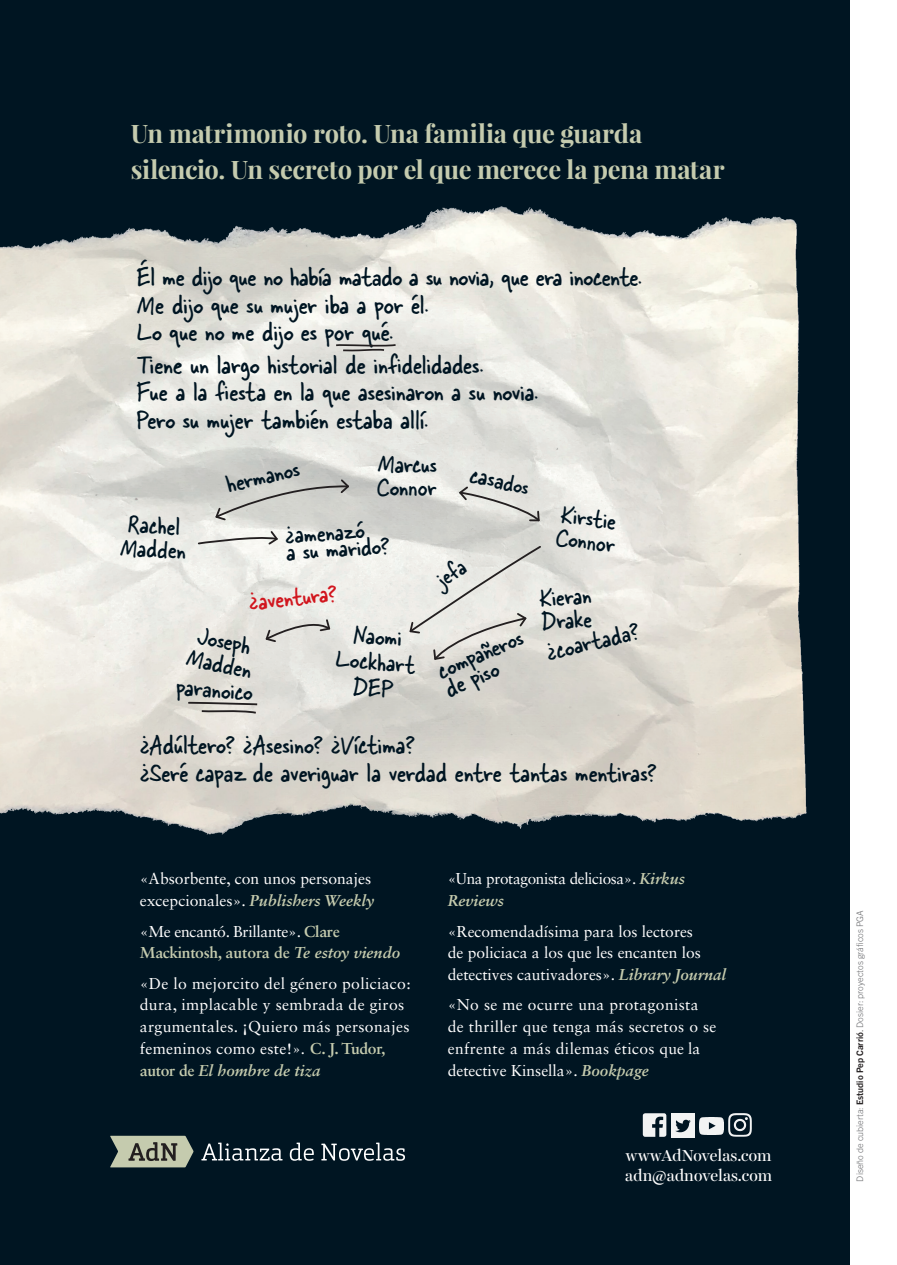
<style>
.page{position:relative;width:897px;height:1265px;background:#fff}
.page>*{position:absolute;margin:0;border:0;box-sizing:border-box;transform-origin:0 0}
.Txt_4a{font:29.25px/27.5px "Skippy Sharp";letter-spacing:-.005em;color:#001522}
.Txt_4a-2{font:27.9px/23.2px "Skippy Sharp";color:#001522}
.Txt_4a-3{font:27.9px "Skippy Sharp";color:#d1161e}
.Txt_4a-4{font:26.1px "Skippy Sharp";color:#001522}
.destacados_4as{font:700 25.5px/36.2px "Playfair Display";letter-spacing:-.01em;color:#c5cbae}
.t1{font:16.05px "Harriet Display";letter-spacing:-.005em;color:#fff}
.txts_Citas{font:15.75px/21.8px "Sabon LT Std";letter-spacing:.02em;color:#fff}
.txts_Citas-2{font:15.75px/21.8px "Sabon LT Std";color:#fff}
.txts_Citas-3{font:700 15.75px/21.8px "Sabon LT Std";letter-spacing:-.02em;color:#c5cbae}
.txts_Citas-4{font:15.75px/21.8px "Sabon LT Std";letter-spacing:-.02em;color:#fff}
.t2{font:300 9px "Trade Gothic Next LT Pro";color:#6c6d70}
.s1{font-size:25.8px}
.s2{font-weight:700;font-style:italic;color:#c5cbae}
.s3{font-weight:400;color:#fff}
.s4{font-style:italic}
.s5{font-weight:700;color:#c5cbae}
.s6{font-weight:700;color:#231f20}
.s7{color:#231f20}
</style>
<div class="page">
<div style="left:0;top:0;width:849px;height:1264px;background:#001522"></div>
<img style="left:0;top:206px;width:807px;height:629px">
<svg style="left:334px;top:343px;width:63px;height:9px"></svg>
<svg style="left:214px;top:477px;width:137px;height:45px;background:#c7c8c3"></svg>
<svg style="left:408px;top:544px;width:134px;height:117px;background:#dfded9"></svg>
<svg style="left:264px;top:616px;width:68px;height:27px;background:#d0cfcb"></svg>
<svg style="left:197px;top:529px;width:82px;height:17px"></svg>
<svg style="left:184px;top:701px;width:75px;height:14px"></svg>
<svg style="left:457px;top:485px;width:84px;height:38px;background:#d3d3ce"></svg>
<img style="left:642px;top:1113px;width:24px;height:23px">
<img style="left:699px;top:1117px;width:24px;height:17px">
<img style="left:728px;top:1113px;width:23px;height:23px">
<img style="left:671px;top:1113px;width:24px;height:24px">
<svg style="left:201px;top:1142px;width:204px;height:18px"></svg>
<svg style="left:110px;top:1135px;width:83px;height:32px;background:#969d89"></svg>
<p class="destacados_4as" style="left:131px;top:115px;width:595px">Un matrimonio roto. Una familia que guarda silencio. Un secreto por el que merece la pena matar</p>
<p class="Txt_4a" style="left:137px;top:262px;width:507px">Él me dijo que no había matado a su novia, que era inocente.<br>Me dijo que su mujer iba a por él.<br>Lo que no me dijo es por qué.</p>
<p class="Txt_4a" style="left:137px;top:349px;width:403px">Tiene un largo historial de infidelidades.<br>Fue a la fiesta en la que asesinaron a su novia.<br>Pero su mujer también estaba allí.</p>
<p class="Txt_4a-2" style="left:122px;top:510px;width:67px;rotate:3deg">Rachel<br>Madden</p>
<p class="Txt_4a-2" style="left:378px;top:450px;width:61px;rotate:1deg">Marcus<br>Connor</p>
<p class="Txt_4a-2" style="left:223px;top:471px;width:76px;rotate:-13deg">hermanos</p>
<p class="Txt_4a-2" style="left:284px;top:522px;width:80px;rotate:-4deg">¿amenazó</p>
<p class="Txt_4a-2" style="left:473px;top:461px;width:61px;rotate:12deg">casa<span class="s1">dos</span></p>
<p class="Txt_4a-2" style="left:285px;top:539px;width:105px;rotate:-4deg">a su marido?</p>
<p class="Txt_4a-4" style="left:427px;top:565px;width:33px;rotate:-32deg">jefa</p>
<p class="Txt_4a-3" style="left:247px;top:582px;width:90px;rotate:-6deg">¿aventura?</p>
<p class="Txt_4a-2" style="left:195px;top:621px;width:67px;rotate:12deg">Joseph<br>Madden</p>
<p class="Txt_4a-2" style="left:178px;top:672px;width:79px;rotate:5deg">paranoico</p>
<p class="Txt_4a-2" style="left:339px;top:618px;width:81px;line-height:25.8px;text-align:center;rotate:5deg">Naomi<br>Lockhart<br>DEP</p>
<p class="Txt_4a-2" style="left:433px;top:659px;width:92px;rotate:-23deg">compañeros</p>
<p class="Txt_4a-2" style="left:441px;top:677px;width:58px;rotate:-23deg">de piso</p>
<p class="Txt_4a-2" style="left:560px;top:501px;width:61px;rotate:7deg">Kirstie<br>Connor</p>
<p class="Txt_4a-2" style="left:538px;top:585px;width:54px;rotate:-4deg">Kieran<br>Drake</p>
<p class="Txt_4a-2" style="left:544px;top:639px;width:97px;rotate:-13deg">¿coartada?</p>
<p class="Txt_4a" style="left:140px;top:729px;width:518px">¿Adúltero? ¿Asesino? ¿Víctima?<br>¿Seré capaz de averiguar la verdad entre tantas mentiras?</p>
<p class="txts_Citas-2" style="left:140px;top:868px;width:236px">«Absorbente, con unos personajes excepcionales». <span class="s2">Publishers Weekly</span></p>
<p class="txts_Citas-3" style="left:140px;top:919px;width:262px"><span class="s3">«Me encantó. Brillante».</span> Clare<br>Mackintosh, autora de <span class="s4">Te estoy viendo</span></p>
<p class="txts_Citas" style="left:140px;top:972px;width:272px">«De lo mejorcito del género policiaco: dura, implacable y sembrada de giros argumentales. ¡Quiero más personajes femeninos como este!». <span class="s5">C. J. Tudor, autor de</span> <span class="s2">El hombre de tiza</span></p>
<p class="txts_Citas-4" style="left:448px;top:868px;width:238px">«Una protagonista deliciosa». <span class="s2">Kirkus<br>Reviews</span></p>
<p class="txts_Citas-2" style="left:448px;top:920px;width:280px">«Recomendadísima para los lectores<br>de policiaca a los que les encanten los detectives cautivadores». <span class="s2">Library Journal</span></p>
<p class="txts_Citas" style="left:448px;top:993px;width:270px">«No se me ocurre una protagonista de thriller que tenga más secretos o se enfrente a más dilemas éticos que la detective Kinsella». <span class="s2">Bookpage</span></p>
<p class="t1" style="left:625px;top:1144px;width:148px">wwwAdNovelas.com</p>
<p class="t1" style="left:625px;top:1163px;width:149px">adn@adnovelas.com</p>
<p class="t2" style="left:853px;top:1181px;width:273px;rotate:-90deg">Diseño de cubierta: <span class="s6">Estudio Pep Carrió</span><span class="s7">.</span> Dosier: proyectos gráficos PGA</p>
</div>
